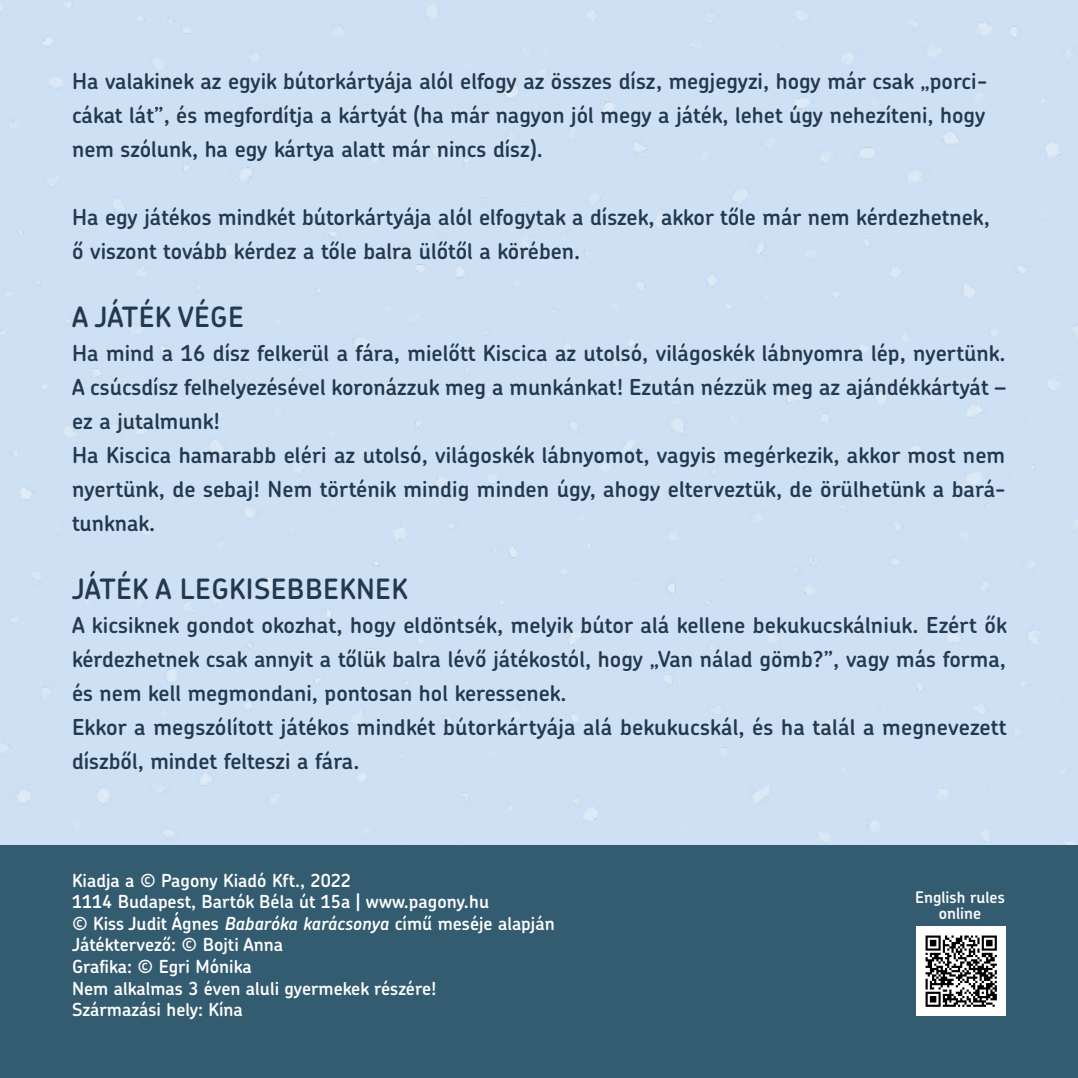
<style>
.page{position:relative;width:1078px;height:1078px;background:#fff}
.page>*{position:absolute;margin:0;border:0;box-sizing:border-box;transform-origin:0 0}
.t1{font:600 28px "Chevin Pro";letter-spacing:.015em;color:#23394f}
.t2{font:600 22px/34px "Chevin Pro";color:#23394f}
.t3{font:600 18px/21.6px "Chevin Pro";color:#fff}
.t4{font:600 16px/16px "Chevin Pro";color:#fff;text-align:center}
.s1{font-style:italic}
</style>
<div class="page">
<div style="left:0;top:845px;width:1077px;height:232px;background:#345c70"></div>
<div style="left:916px;top:926px;width:89px;height:89px;background:#fff"></div>
<svg style="left:925px;top:935px;width:71px;height:71px"></svg>
<p class="t2" style="left:72px;top:63px;width:916px;text-align:justify">Ha valakinek az egyik bútorkártyája alól elfogy az összes dísz, megjegyzi, hogy már csak „porci&shy;cákat lát”, és megfordítja a kártyát (ha már nagyon jól megy a játék, lehet úgy nehezíteni, hogy nem szólunk, ha egy kártya alatt már nincs dísz).</p>
<p class="t2" style="left:72px;top:199px;width:918px">Ha egy játékos mindkét bútorkártyája alól elfogytak a díszek, akkor tőle már nem kérdezhetnek, ő viszont tovább kérdez a tőle balra ülőtől a körében.</p>
<p class="t1" style="left:72px;top:298px;width:173px">A JÁTÉK VÉGE</p>
<p class="t2" style="left:72px;top:335px;width:935px">Ha mind a 16 dísz felkerül a fára, mielőtt Kiscica az utolsó, világoskék lábnyomra lép, nyertünk.<br>A csúcsdísz felhelyezésével koronázzuk meg a munkánkat! Ezután nézzük meg az ajándékkártyát – ez a jutalmunk!<br>Ha Kiscica hamarabb eléri az utolsó, világoskék lábnyomot, vagyis megérkezik, akkor most nem nyertünk, de sebaj! Nem történik mindig minden úgy, ahogy elterveztük, de örülhetünk a bará&shy;tunknak.</p>
<p class="t1" style="left:72px;top:570px;width:337px">JÁTÉK A LEGKISEBBEKNEK</p>
<p class="t2" style="left:72px;top:607px;width:936px">A kicsiknek gondot okozhat, hogy eldöntsék, melyik bútor alá kellene bekukucskálniuk. Ezért ők kérdezhetnek csak annyit a tőlük balra lévő játékostól, hogy „Van nálad gömb?”, vagy más forma, és nem kell megmondani, pontosan hol keressenek.<br>Ekkor a megszólított játékos mindkét bútorkártyája alá bekukucskál, és ha talál a megnevezett díszből, mindet felteszi a fára.</p>
<p class="t3" style="left:72px;top:868px;width:484px">Kiadja a © Pagony Kiadó Kft., 2022<br>1114 Budapest, Bartók Béla út 15a | www.pagony.hu<br>© Kiss Judit Ágnes <span class="s1">Babaróka karácsonya</span> című meséje alapján Játéktervező: © Bojti Anna<br>Grafika: © Egri Mónika<br>Nem alkalmas 3 éven aluli gyermekek részére!<br>Származási hely: Kína</p>
<p class="t4" style="left:915px;top:888px;width:91px">English rules online</p>
</div>
